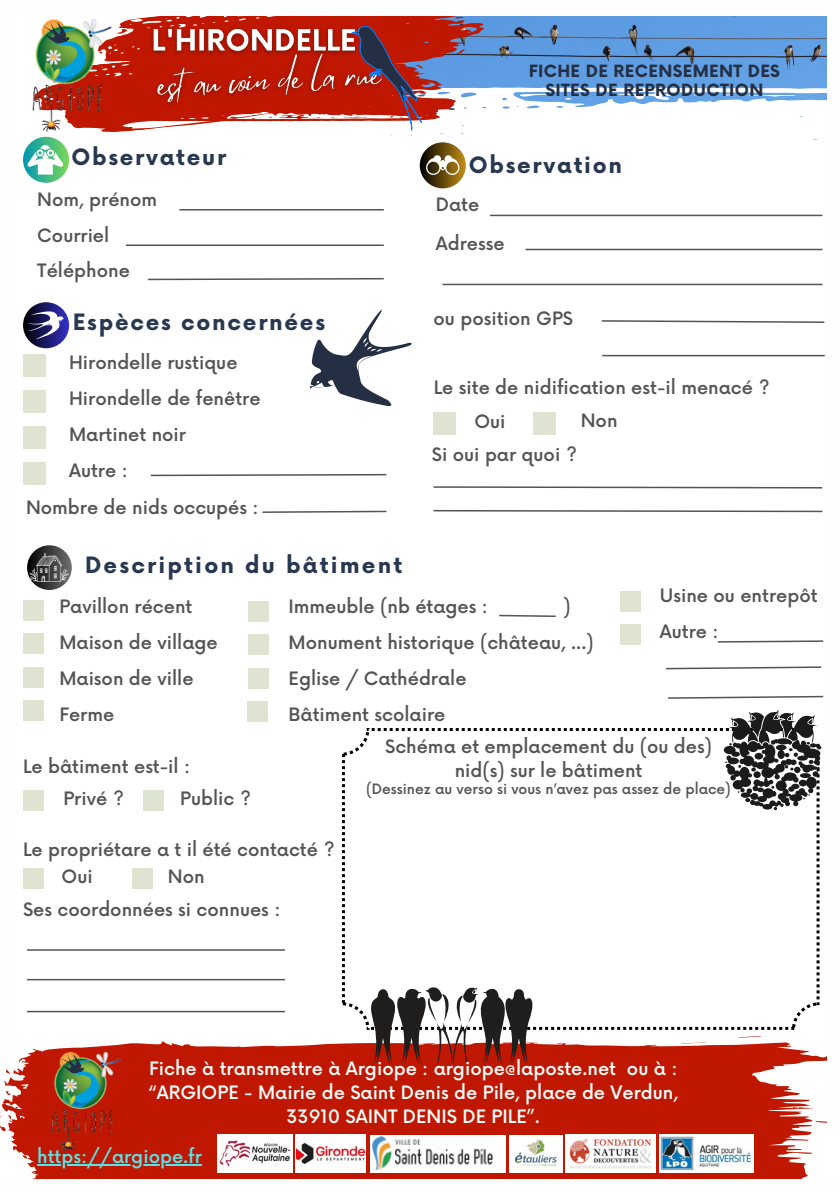
<style>
.page{position:relative;width:839px;height:1191px;background:#fff}
.page>*{position:absolute;margin:0;border:0;box-sizing:border-box;transform-origin:0 0}
.t1{font:700 22px "Now";letter-spacing:.08em;color:#283851}
.t2{font:700 22px "Now";letter-spacing:.1em;color:#283851}
.t3{font:500 18px/36px "Now";color:#545454}
.t4{font:500 18px/24px "Now";color:#fefefe;text-align:center}
.t5{font:500 18px "Now";color:#5ce1e6}
.t6{font:700 16.4px/19.8px "Now";letter-spacing:.02em;color:#242f44;text-align:center}
.t7{font:500 14px "Now";color:#545454}
</style>
<div class="page">
<img style="left:504px;top:16px;width:322px;height:71px">
<svg style="left:419px;top:87px;width:407px;height:102px"></svg>
<svg style="left:519px;top:94px;width:31px;height:3px"></svg>
<svg style="left:748px;top:95px;width:47px;height:2px"></svg>
<svg style="left:722px;top:94px;width:8px;height:2px"></svg>
<svg style="left:565px;top:98px;width:6px;height:2px"></svg>
<svg style="left:0;top:1036px;width:826px;height:143px;fill:#bf1700"></svg>
<svg style="left:34px;top:131px;width:405px;height:9px"></svg>
<svg style="left:125px;top:16px;width:379px;height:115px"></svg>
<img style="left:217px;top:1135px;width:75px;height:37px">
<img style="left:295px;top:1135px;width:71px;height:37px">
<div style="left:370px;top:1135px;width:136px;height:37px;background:#fff"></div>
<img style="left:369px;top:1135px;width:124px;height:36px">
<img style="left:565px;top:1135px;width:90px;height:37px">
<div style="left:509px;top:1135px;width:53px;height:37px;background:#fff"></div>
<img style="left:515px;top:1132px;width:41px;height:42px">
<img style="left:659px;top:1135px;width:94px;height:37px">
<img style="left:32px;top:19px;width:93px;height:114px">
<svg style="left:43px;top:19px;width:27px;height:27px"></svg>
<img style="left:32px;top:1051px;width:101px;height:101px">
<svg style="left:61px;top:1051px;width:24px;height:25px"></svg>
<svg style="left:27px;top:545px;width:45px;height:45px"></svg>
<svg style="left:30px;top:553px;width:39px;height:29px"></svg>
<svg style="left:148px;top:278px;width:236px;height:3px"></svg>
<svg style="left:23px;top:137px;width:46px;height:46px"></svg>
<svg style="left:27px;top:145px;width:36px;height:30px"></svg>
<hr style="left:490px;top:215px;width:332px;height:1px;background:#545454">
<hr style="left:442px;top:284px;width:380px;height:1px;background:#545454">
<hr style="left:525px;top:249px;width:297px;height:1px;background:#545454">
<svg style="left:309px;top:309px;width:103px;height:97px"></svg>
<svg style="left:23px;top:302px;width:46px;height:46px"></svg>
<div style="left:23px;top:354px;width:22px;height:22px;background:#dee4cf"></div>
<div style="left:23px;top:426px;width:22px;height:23px;background:#dee4cf"></div>
<div style="left:23px;top:390px;width:22px;height:22px;background:#dee4cf"></div>
<div style="left:23px;top:463px;width:22px;height:22px;background:#dee4cf"></div>
<svg style="left:420px;top:142px;width:46px;height:46px"></svg>
<svg style="left:425px;top:155px;width:35px;height:21px"></svg>
<svg style="left:601px;top:320px;width:224px;height:3px"></svg>
<hr style="left:602px;top:355px;width:222px;height:1px;background:#545454">
<div style="left:620px;top:591px;width:20px;height:20px;background:#dee4cf"></div>
<div style="left:620px;top:624px;width:20px;height:21px;background:#dee4cf"></div>
<div style="left:23px;top:600px;width:21px;height:20px;background:#dee4cf"></div>
<div style="left:248px;top:601px;width:20px;height:21px;background:#dee4cf"></div>
<div style="left:23px;top:667px;width:21px;height:20px;background:#dee4cf"></div>
<div style="left:248px;top:668px;width:20px;height:20px;background:#dee4cf"></div>
<div style="left:23px;top:633px;width:21px;height:21px;background:#dee4cf"></div>
<div style="left:248px;top:635px;width:20px;height:20px;background:#dee4cf"></div>
<div style="left:23px;top:700px;width:21px;height:21px;background:#dee4cf"></div>
<div style="left:247px;top:701px;width:21px;height:21px;background:#dee4cf"></div>
<div style="left:0;top:0;width:11px;height:1064px;background:#fefefe"></div>
<hr style="left:179px;top:209px;width:205px;height:2px;background:#545454">
<hr style="left:126px;top:245px;width:258px;height:1px;background:#545454">
<div style="left:433px;top:412px;width:23px;height:23px;background:#dee4cf"></div>
<div style="left:533px;top:412px;width:22px;height:23px;background:#dee4cf"></div>
<svg style="left:433px;top:486px;width:390px;height:3px"></svg>
<svg style="left:433px;top:509px;width:390px;height:4px"></svg>
<svg style="left:150px;top:473px;width:237px;height:4px"></svg>
<svg style="left:499px;top:614px;width:57px;height:3px"></svg>
<svg style="left:665px;top:666px;width:157px;height:4px"></svg>
<svg style="left:717px;top:640px;width:107px;height:3px"></svg>
<svg style="left:668px;top:695px;width:156px;height:4px"></svg>
<div style="left:23px;top:868px;width:21px;height:20px;background:#dee4cf"></div>
<div style="left:132px;top:868px;width:20px;height:20px;background:#dee4cf"></div>
<div style="left:23px;top:791px;width:21px;height:20px;background:#dee4cf"></div>
<div style="left:143px;top:791px;width:20px;height:20px;background:#dee4cf"></div>
<hr style="left:27px;top:949px;width:258px;height:2px;background:#545454">
<hr style="left:27px;top:979px;width:258px;height:1px;background:#545454">
<hr style="left:27px;top:1011px;width:258px;height:1px;background:#545454">
<svg style="left:342px;top:728px;width:477px;height:302px"></svg>
<svg style="left:28px;top:311px;width:36px;height:28px"></svg>
<svg style="left:723px;top:710px;width:98px;height:100px"></svg>
<svg style="left:371px;top:987px;width:161px;height:78px"></svg>
<hr style="left:37px;top:1165px;width:165px;height:1px;background:#5ce1e6">
<svg style="left:262px;top:510px;width:125px;height:3px"></svg>
<p class="t1" style="left:71px;top:145px;width:156px">Observateur</p>
<p class="t3" style="left:37px;top:182px;width:121px">Nom, prénom</p>
<h3 class="t3" style="left:37px;top:219px;width:73px">Courriel</h3>
<p class="t3" style="left:37px;top:254px;width:94px">Téléphone</p>
<h5 class="t1" style="left:73px;top:311px;width:254px">Espèces concernées</h5>
<h5 class="t3" style="left:69px;top:346px;width:193px">Hirondelle rustique<br>Hirondelle de fenêtre<br>Martinet noir<br>Autre :</h5>
<h5 class="t3" style="left:26px;top:491px;width:234px">Nombre de nids occupés :</h5>
<p class="t2" style="left:85px;top:553px;width:319px">Description du bâtiment</p>
<h5 class="t6" style="left:529px;top:62px;width:253px">FICHE DE RECENSEMENT DES<br>SITES DE REPRODUCTION</h5>
<h5 class="t1" style="left:468px;top:153px;width:155px">Observation</h5>
<h3 class="t3" style="left:436px;top:188px;width:45px">Date</h3>
<h5 class="t3" style="left:436px;top:227px;width:70px">Adresse</h5>
<h5 class="t3" style="left:433px;top:302px;width:141px">ou position GPS</h5>
<p class="t3" style="left:433px;top:371px;width:337px">Le site de nidification est-il menacé ?</p>
<h3 class="t3" style="left:580px;top:403px;width:38px">Non</h3>
<h5 class="t3" style="left:474px;top:404px;width:33px">Oui</h5>
<h3 class="t3" style="left:432px;top:438px;width:146px">Si oui par quoi ?</h3>
<p class="t3" style="left:59px;top:590px;width:160px">Pavillon récent<br>Maison de village<br>Maison de ville<br>Ferme</p>
<p class="t3" style="left:288px;top:590px;width:201px">Immeuble (nb étages :</p>
<p class="t3" style="left:288px;top:590px;width:306px;text-indent:275px">)<br>Monument historique (château, ...)<br>Eglise / Cathédrale<br>Bâtiment scolaire</p>
<h5 class="t3" style="left:660px;top:579px;width:159px">Usine ou entrepôt<br>Autre :</h5>
<h5 class="t3" style="left:23px;top:749px;width:169px">Le bâtiment est-il :</h5>
<h5 class="t3" style="left:180px;top:781px;width:72px">Public ?</h5>
<h5 class="t3" style="left:23px;top:832px;width:313px">Le propriétare a t il été contacté ?</h5>
<p class="t3" style="left:168px;top:859px;width:38px">Non</p>
<h5 class="t3" style="left:23px;top:893px;width:259px">Ses coordonnées si connues :</h5>
<h5 class="t3" style="left:63px;top:782px;width:62px">Privé ?</h5>
<h5 class="t3" style="left:62px;top:859px;width:33px">Oui</h5>
<h5 class="t3" style="left:385px;top:736px;width:328px;line-height:24px;text-align:center">Schéma et emplacement du (ou des) nid(s) sur le bâtiment</h5>
<h5 class="t7" style="left:366px;top:782px;width:366px">(Dessinez au verso si vous n’avez pas assez de place)</h5>
<p class="t4" style="left:149px;top:1058px;width:531px">Fiche à transmettre à Argiope : argiope@laposte.net ou à : “ARGIOPE - Mairie de Saint Denis de Pile, place de Verdun,<br>33910 SAINT DENIS DE PILE”.</p>
<h5 class="t5" style="left:37px;top:1147px;width:166px">https://argiope.fr</h5>
</div>
